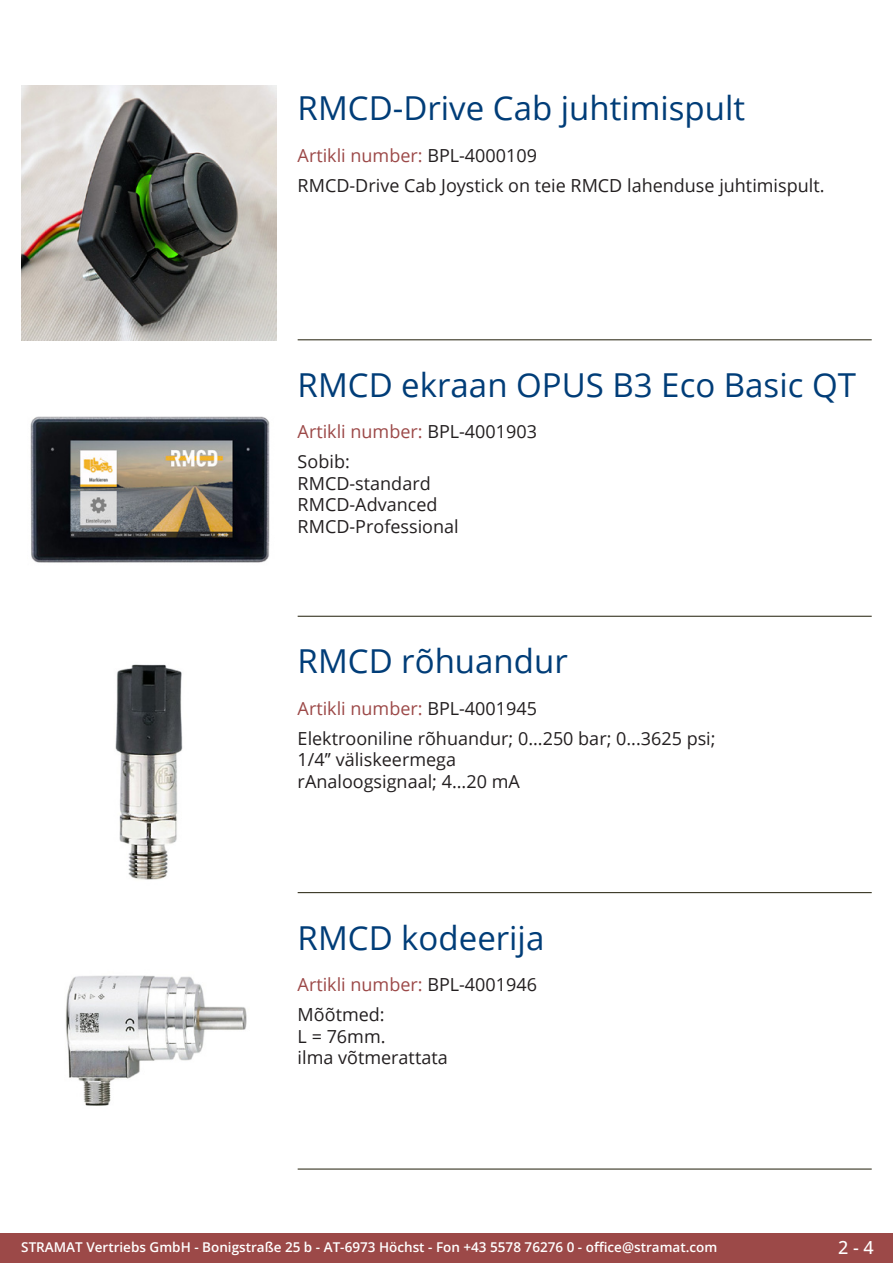
<style>
.page{position:relative;width:893px;height:1263px;background:#fff}
.page>*{position:absolute;margin:0;border:0;box-sizing:border-box;transform-origin:0 0}
.Produkttitel{font:33px "Open Sans";color:#003d78}
.Beschreibung_Text{font:18px/21.6px "Open Sans";color:#231f20}
.TechDaten_Überschrif{font:18px "Open Sans";color:#9c4948}
.t1{font:500 18px "Open Sans";color:#fff}
.t2{font:600 13.5px "Open Sans";color:#fff}
.s1{color:#231f20}
</style>
<div class="page">
<div style="left:0;top:1233px;width:893px;height:30px;background:#9c4948"></div>
<hr style="left:298px;top:340px;width:574px;height:1px;background:#201d08">
<hr style="left:298px;top:616px;width:574px;height:1px;background:#201d08">
<hr style="left:298px;top:892px;width:574px;height:1px;background:#201d08">
<hr style="left:298px;top:1169px;width:574px;height:1px;background:#201d08">
<img style="left:21px;top:85px;width:255px;height:255px">
<img style="left:30px;top:416px;width:240px;height:147px">
<img style="left:115px;top:664px;width:68px;height:216px">
<img style="left:65px;top:975px;width:182px;height:131px">
<p class="Produkttitel" style="left:298px;top:86px;width:449px">RMCD-Drive Cab juhtimispult</p>
<p class="TechDaten_Überschrif" style="left:298px;top:143px;width:241px">Artikli number: <span class="s1">BPL-4000109</span></p>
<p class="Beschreibung_Text" style="left:298px;top:174px;width:528px">RMCD-Drive Cab Joystick on teie RMCD lahenduse juhtimispult.</p>
<p class="Produkttitel" style="left:298px;top:362px;width:560px">RMCD ekraan OPUS B3 Eco Basic QT</p>
<p class="TechDaten_Überschrif" style="left:298px;top:420px;width:241px">Artikli number: <span class="s1">BPL-4001903</span></p>
<p class="Beschreibung_Text" style="left:298px;top:450px;width:163px">Sobib:<br>RMCD-standard<br>RMCD-Advanced<br>RMCD-Professional</p>
<p class="Produkttitel" style="left:298px;top:638px;width:272px">RMCD rõhuandur</p>
<p class="TechDaten_Überschrif" style="left:298px;top:696px;width:241px">Artikli number: <span class="s1">BPL-4001945</span></p>
<p class="Beschreibung_Text" style="left:298px;top:727px;width:419px">Elektrooniline rõhuandur; 0...250 bar; 0...3625 psi;<br>1/4’’ väliskeermega<br>rAnaloogsignaal; 4...20 mA</p>
<p class="Produkttitel" style="left:298px;top:915px;width:248px">RMCD kodeerija</p>
<p class="TechDaten_Überschrif" style="left:298px;top:972px;width:241px">Artikli number: <span class="s1">BPL-4001946</span></p>
<p class="Beschreibung_Text" style="left:298px;top:1003px;width:152px">Mõõtmed:<br>L = 76mm.<br>ilma võtmerattata</p>
<p class="t2" style="left:21px;top:1238px;width:698px">STRAMAT Vertriebs GmbH - Bonigstraße 25 b - AT-6973 Höchst - Fon +43 5578 76276 0 - office@stramat.com</p>
<p class="t1" style="left:838px;top:1234px;width:37px">2 - 4</p>
</div>
